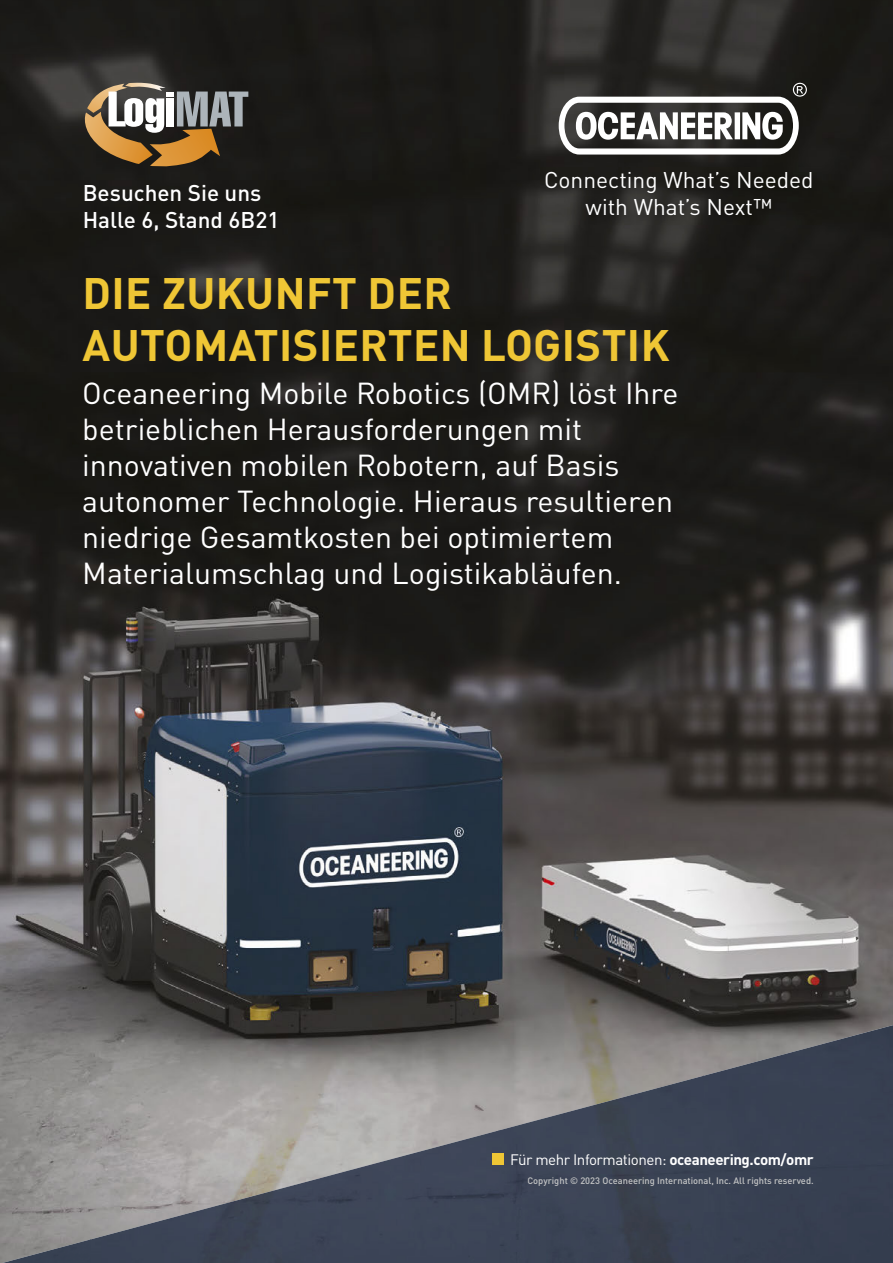
<style>
.page{position:relative;width:893px;height:1263px;background:#fff}
.page>*{position:absolute;margin:0;border:0;box-sizing:border-box;transform-origin:0 0}
.t1{font:700 43.5px/52.2px "DINOT";letter-spacing:.01em;color:#efc635}
.t2{font:30px/36px "DINOT";color:#fff}
.t3{font:22.5px/27px "DINOT";color:#fff;text-align:center}
.t4{font:500 22.5px/27px "DINOT";color:#fff}
.t5{font:15px "DINOT";letter-spacing:-.03em;color:#fff}
.t6{font:500 9.3px "DINOT";color:#c4c5c5}
.s1{font-weight:700}
</style>
<div class="page">
<img style="left:0;top:0;width:893px;height:1262px">
<img style="left:703px;top:1025px;width:190px;height:238px">
<img style="left:499px;top:1076px;width:205px;height:187px">
<img style="left:294px;top:1130px;width:205px;height:133px">
<img style="left:90px;top:1185px;width:205px;height:78px">
<img style="left:2px;top:1239px;width:89px;height:24px">
<div style="left:493px;top:1153px;width:11px;height:11px;background:#efc635"></div>
<img style="left:541px;top:167px;width:280px;height:58px">
<svg style="left:559px;top:83px;width:248px;height:72px"></svg>
<svg style="left:83px;top:83px;width:165px;height:86px;background:#796a55"></svg>
<p class="t4" style="left:83px;top:179px;width:198px">Besuchen Sie uns<br>Halle 6, Stand 6B21</p>
<p class="t3" style="left:544px;top:166px;width:271px">Connecting What’s Needed with What’s Next™</p>
<p class="t1" style="left:83px;top:266px;width:589px">DIE ZUKUNFT DER<br>AUTOMATISIERTEN LOGISTIK</p>
<p class="t2" style="left:82px;top:374px;width:598px">Oceaneering Mobile Robotics (OMR) löst Ihre betrieblichen Herausforderungen mit innovativen mobilen Robotern, auf Basis autonomer Technologie. Hieraus resultieren niedrige Gesamtkosten bei optimiertem Materialumschlag und Logistikabläufen.</p>
<p class="t5" style="left:510px;top:1150px;width:305px">Für mehr Informationen: <span class="s1">oceaneering.com/omr</span></p>
<p class="t6" style="left:527px;top:1174px;width:288px">Copyright © 2023 Oceaneering International, Inc. All rights reserved.</p>
</div>
